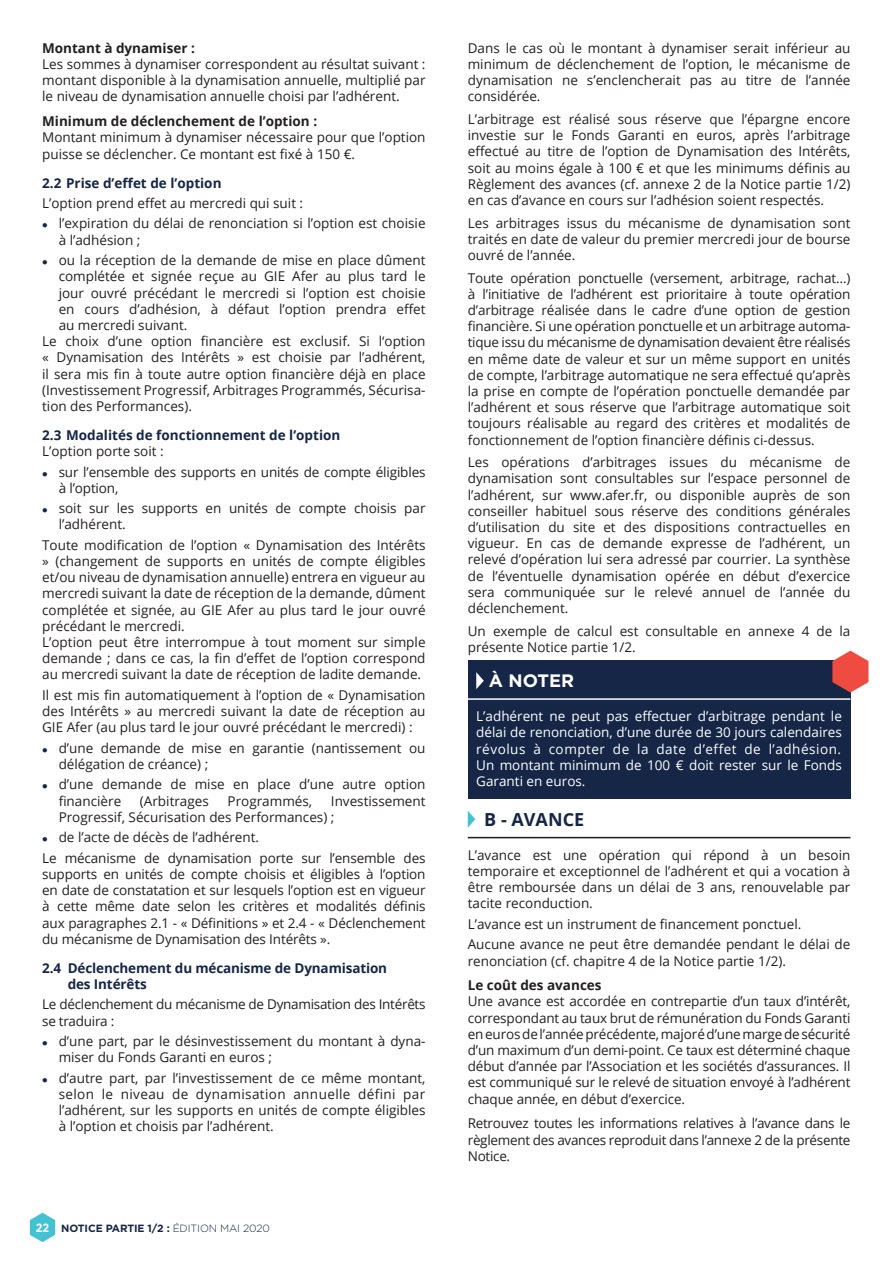
<style>
.page{position:relative;width:893px;height:1263px;background:#fff}
.page>*{position:absolute;margin:0;border:0;box-sizing:border-box;transform-origin:0 0}
.t1{font:700 18px "Open Sans";color:#152646}
.t2{font:700 18px "Gotham";color:#fff}
.t3{font:13.5px/16.2px "Open Sans";color:#231f20;text-align:justify}
.t4{font:13.5px/16.2px "Open Sans";color:#fff;text-align:justify}
.t5{font:700 13.5px/16.2px "Open Sans";letter-spacing:-.01em;color:#152646}
.t6{font:700 13.5px "Open Sans";color:#231f20}
.t7{font:13.5px/16.2px "Open Sans";letter-spacing:-.02em;color:#231f20}
.t8{font:700 10.5px "Gotham";letter-spacing:-.01em;color:#152646}
.s1{color:#152646}
.s2{font-size:12px;color:#fff}
.s3{font-weight:300}
</style>
<div class="page">
<svg style="left:30px;top:1213px;width:25px;height:29px"></svg>
<div style="left:468px;top:660px;width:382px;height:139px;background:#152646"></div>
<hr style="left:468px;top:698px;width:382px;height:2px;background:#fff">
<hr style="left:468px;top:837px;width:382px;height:1px;background:#231f20">
<svg style="left:476px;top:672px;width:8px;height:17px"></svg>
<svg style="left:468px;top:811px;width:7px;height:17px"></svg>
<svg style="left:832px;top:651px;width:36px;height:41px"></svg>
<p class="t6" style="left:42px;top:38px;width:154px">Montant à dynamiser :</p>
<p class="t3" style="left:42px;top:56px;width:385px">Les sommes à dynamiser correspondent au résultat suivant : montant disponible à la dynamisation annuelle, multiplié par le niveau de dynamisation annuelle choisi par l’adhérent.</p>
<p class="t6" style="left:42px;top:112px;width:276px">Minimum de déclenchement de l’option :</p>
<p class="t3" style="left:42px;top:129px;width:385px">Montant minimum à dynamiser nécessaire pour que l’option puisse se déclencher. Ce montant est fixé à 150 €.</p>
<p class="t5" style="left:42px;top:174px;width:181px">2.2 Prise d’effet de l’option</p>
<p class="t3" style="left:42px;top:195px;width:263px">L’option prend effet au mercredi qui suit :</p>
<p class="t3" style="left:59px;top:215px;width:368px;text-indent:-16px"><span class="s1">●</span> l’expiration du délai de renonciation si l’option est choisie à l’adhésion ;</p>
<p class="t3" style="left:42px;top:252px;width:385px"><span class="s1">●</span> ou la réception de la demande de mise en place dûment</p>
<p class="t3" style="left:59px;top:268px;width:368px">complétée et signée reçue au GIE Afer au plus tard le</p>
<p class="t3" style="left:59px;top:284px;width:368px">jour ouvré précédant le mercredi si l’option est choisie</p>
<p class="t3" style="left:59px;top:300px;width:368px">en cours d’adhésion, à défaut l’option prendra effet</p>
<p class="t3" style="left:59px;top:317px;width:130px">au mercredi suivant.</p>
<p class="t3" style="left:42px;top:333px;width:385px">Le choix d’une option financière est exclusif. Si l‘option</p>
<p class="t3" style="left:42px;top:349px;width:385px">« Dynamisation des Intérêts » est choisie par l’adhérent,</p>
<p class="t3" style="left:42px;top:365px;width:385px">il sera mis fin à toute autre option financière déjà en place</p>
<p class="t3" style="left:42px;top:381px;width:385px">(Investissement Progressif, Arbitrages Programmés, Sécurisa-</p>
<p class="t3" style="left:42px;top:398px;width:151px">tion des Performances).</p>
<p class="t5" style="left:42px;top:426px;width:300px">2.3 Modalités de fonctionnement de l’option</p>
<p class="t3" style="left:42px;top:443px;width:123px">L’option porte soit :</p>
<p class="t3" style="left:59px;top:463px;width:368px;text-indent:-16px"><span class="s1">●</span> sur l’ensemble des supports en unités de compte éligibles à l’option,</p>
<p class="t3" style="left:59px;top:500px;width:368px;text-indent:-16px"><span class="s1">●</span> soit sur les supports en unités de compte choisis par l’adhérent.</p>
<p class="t3" style="left:42px;top:536px;width:385px;text-align:left">Toute modification de l’option « Dynamisation des Intérêts » (changement de supports en unités de compte éligibles et/ou niveau de dynamisation annuelle) entrera en vigueur au mercredi suivant la date de réception de la demande, dûment complétée et signée, au GIE Afer au plus tard le jour ouvré précédant le mercredi.<br>L’option peut être interrompue à tout moment sur simple demande ; dans ce cas, la fin d’effet de l’option correspond au mercredi suivant la date de réception de ladite demande.</p>
<p class="t3" style="left:42px;top:686px;width:385px">Il est mis fin automatiquement à l’option de « Dynamisation des Intérêts » au mercredi suivant la date de réception au GIE Afer (au plus tard le jour ouvré précédant le mercredi) :</p>
<p class="t3" style="left:59px;top:739px;width:368px;text-indent:-16px"><span class="s1">●</span> d’une demande de mise en garantie (nantissement ou délégation de créance) ;</p>
<p class="t3" style="left:59px;top:776px;width:368px;text-indent:-16px"><span class="s1">●</span> d’une demande de mise en place d’une autre option financière</p>
<p class="t3" style="left:140px;top:792px;width:70px">(Arbitrages</p>
<p class="t3" style="left:228px;top:792px;width:86px">Programmés,</p>
<p class="t3" style="left:59px;top:792px;width:368px;text-indent:272px">Investissement<br>Progressif, Sécurisation des Performances) ;</p>
<p class="t3" style="left:42px;top:827px;width:385px;line-height:20.4px"><span class="s1">●</span> de l’acte de décès de l’adhérent.<br>Le mécanisme de dynamisation porte sur l’ensemble des</p>
<p class="t3" style="left:42px;top:865px;width:385px">supports en unités de compte choisis et éligibles à l’option en date de constatation et sur lesquels l’option est en vigueur à cette même date selon les critères et modalités définis aux paragraphes 2.1 - « Définitions » et 2.4 - « Déclenchement du mécanisme de Dynamisation des Intérêts ».</p>
<p class="t5" style="left:68px;top:959px;width:321px;text-indent:-26px">2.4 Déclenchement du mécanisme de Dynamisation des Intérêts</p>
<p class="t7" style="left:42px;top:996px;width:385px">Le déclenchement du mécanisme de Dynamisation des Intérêts se traduira :</p>
<p class="t3" style="left:59px;top:1033px;width:368px;text-indent:-16px"><span class="s1">●</span> d’une part, par le désinvestissement du montant à dyna&shy;miser du Fonds Garanti en euros ;</p>
<p class="t3" style="left:59px;top:1069px;width:368px;text-indent:-16px"><span class="s1">●</span> d’autre part, par l’investissement de ce même montant, selon le niveau de dynamisation annuelle défini par l’adhérent, sur les supports en unités de compte éligibles à l’option et choisis par l’adhérent.</p>
<p class="t8" style="left:36px;top:1221px;width:236px"><span class="s2">22</span> NOTICE PARTIE 1/2 : <span class="s3">ÉDITION MAI 2020</span></p>
<p class="t3" style="left:468px;top:40px;width:384px">Dans le cas où le montant à dynamiser serait inférieur au minimum de déclenchement de l’option, le mécanisme de dynamisation ne s’enclencherait pas au titre de l’année considérée.</p>
<p class="t3" style="left:468px;top:111px;width:384px">L’arbitrage est réalisé sous réserve que l’épargne encore investie sur le Fonds Garanti en euros, après l’arbitrage effectué au titre de l’option de Dynamisation des Intérêts, soit au moins égale à 100 € et que les minimums définis au Règlement des avances (cf. annexe 2 de la Notice partie 1/2) en cas d’avance en cours sur l’adhésion soient respectés.</p>
<p class="t3" style="left:468px;top:214px;width:384px">Les arbitrages issus du mécanisme de dynamisation sont traités en date de valeur du premier mercredi jour de bourse ouvré de l’année.</p>
<p class="t3" style="left:468px;top:269px;width:384px">Toute opération ponctuelle (versement, arbitrage, rachat…) à l’initiative de l’adhérent est prioritaire à toute opération d’arbitrage réalisée dans le cadre d’une option de gestion financière. Si une opération ponctuelle et un arbitrage automa&shy;tique issu du mécanisme de dynamisation devaient être réalisés en même date de valeur et sur un même support en unités de compte, l’arbitrage automatique ne sera effectué qu’après la prise en compte de l’opération ponctuelle demandée par l’adhérent et sous réserve que l’arbitrage automatique soit toujours réalisable au regard des critères et modalités de fonctionnement de l’option financière définis ci-dessus.</p>
<p class="t3" style="left:468px;top:454px;width:384px">Les opérations d’arbitrages issues du mécanisme de dynamisation sont consultables sur l’espace personnel de l’adhérent, sur www.afer.fr, ou disponible auprès de son conseiller habituel sous réserve des conditions générales d’utilisation du site et des dispositions contractuelles en vigueur. En cas de demande expresse de l’adhérent, un relevé d’opération lui sera adressé par courrier. La synthèse de l’éventuelle dynamisation opérée en début d’exercice sera communiquée sur le relevé annuel de l’année du déclenchement.</p>
<p class="t3" style="left:468px;top:622px;width:384px">Un exemple de calcul est consultable en annexe 4 de la présente Notice partie 1/2.</p>
<h1 class="t2" style="left:489px;top:669px;width:87px">À NOTER</h1>
<p class="t4" style="left:476px;top:708px;width:367px">L’adhérent ne peut pas effectuer d’arbitrage pendant le délai de renonciation, d’une durée de 30 jours calendaires révolus à compter de la date d’effet de l’adhésion.<br>Un montant minimum de 100 € doit rester sur le Fonds Garanti en euros.</p>
<h1 class="t1" style="left:484px;top:806px;width:101px">B - AVANCE</h1>
<p class="t3" style="left:468px;top:846px;width:384px">L’avance est une opération qui répond à un besoin temporaire et exceptionnel de l’adhérent et qui a vocation à être remboursée dans un délai de 3 ans, renouvelable par tacite reconduction.</p>
<p class="t3" style="left:468px;top:913px;width:384px;line-height:20.4px">L’avance est un instrument de financement ponctuel.<br>Aucune avance ne peut être demandée pendant le délai de</p>
<p class="t3" style="left:468px;top:952px;width:320px">renonciation (cf. chapitre 4 de la Notice partie 1/2).</p>
<p class="t6" style="left:468px;top:976px;width:135px">Le coût des avances</p>
<p class="t3" style="left:468px;top:993px;width:384px">Une avance est accordée en contrepartie d’un taux d’intérêt, correspondant au taux brut de rémunération du Fonds Garanti en euros de l’année précédente, majoré d’une marge de sécurité d’un maximum d’un demi-point. Ce taux est déterminé chaque début d’année par l’Association et les sociétés d’assurances. Il est communiqué sur le relevé de situation envoyé à l’adhérent chaque année, en début d’exercice.</p>
<p class="t3" style="left:468px;top:1115px;width:384px">Retrouvez toutes les informations relatives à l’avance dans le règlement des avances reproduit dans l’annexe 2 de la présente Notice.</p>
</div>
